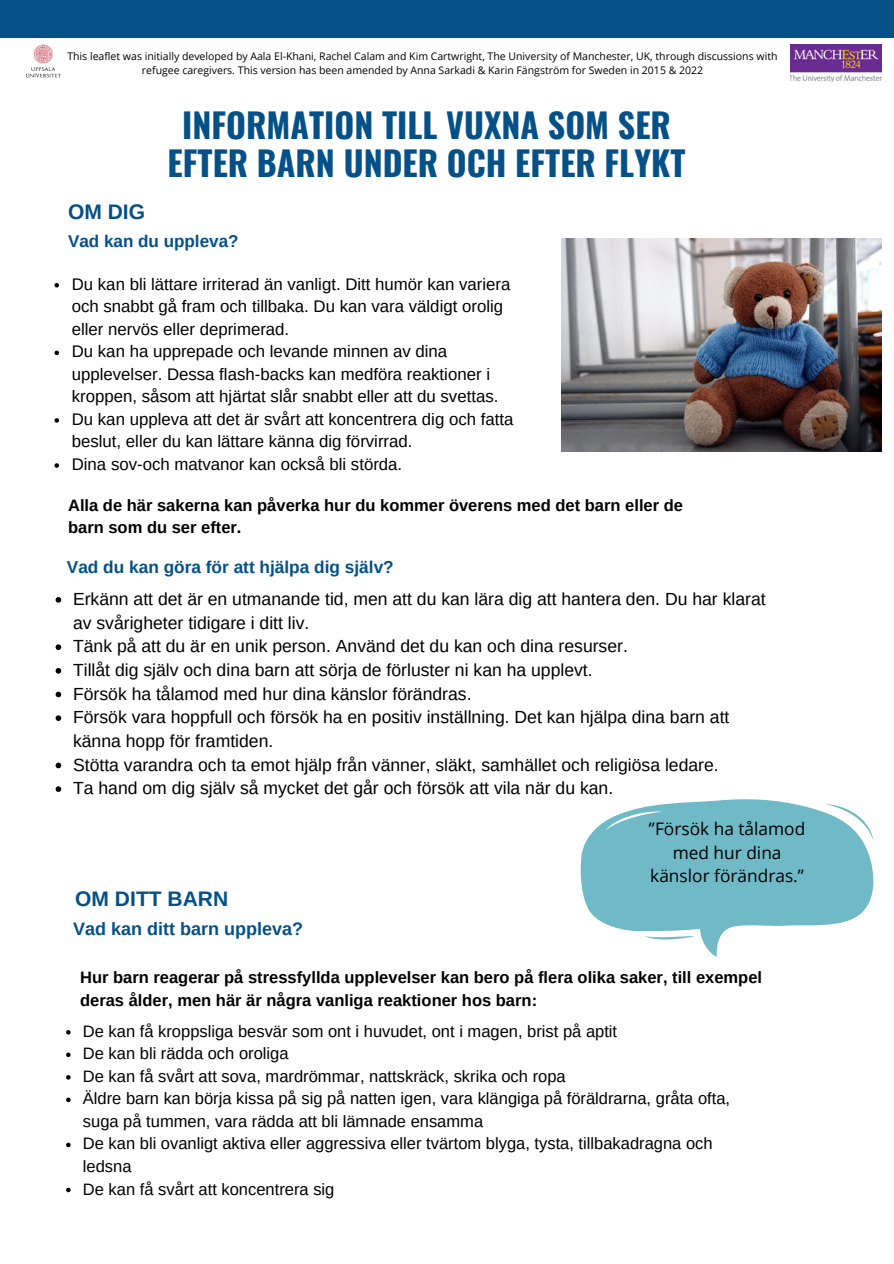
<style>
.page{position:relative;width:894px;height:1264px;background:#fff}
.page>*{position:absolute;margin:0;border:0;box-sizing:border-box;transform-origin:0 0}
.t1{font:700 33.9px/38.4px "Oswald";color:#055087;text-align:center}
.t2{font:700 21px "Arimo";color:#055087}
.t3{font:700 18px "Arimo";color:#055087}
.t4{font:17.55px/23.7px "Arimo";color:#000}
.t5{font:17.25px/23.7px "Open Sans";color:#000;text-align:center}
.t6{font:700 17.25px "Arimo";color:#055087}
.t7{font:700 17.1px "Arimo";color:#055087}
.t8{font:16.8px/22.5px "Arimo";color:#000}
.t9{font:16.5px/22.5px "Arimo";color:#000}
.t10{font:700 16.5px/22.5px "Arimo";color:#000}
.t11{font:10.5px/14px "Open Sans";color:#000;text-align:center}
</style>
<div class="page">
<div style="left:0;top:0;width:893px;height:37px;background:#055087"></div>
<img style="left:19px;top:37px;width:49px;height:41px">
<img style="left:790px;top:44px;width:90px;height:38px">
<img style="left:561px;top:238px;width:320px;height:213px">
<svg style="left:56px;top:597px;width:5px;height:5px"></svg>
<svg style="left:56px;top:644px;width:5px;height:6px"></svg>
<svg style="left:56px;top:668px;width:5px;height:5px"></svg>
<svg style="left:56px;top:691px;width:5px;height:6px"></svg>
<svg style="left:56px;top:715px;width:5px;height:6px"></svg>
<svg style="left:56px;top:762px;width:5px;height:6px"></svg>
<svg style="left:56px;top:786px;width:5px;height:6px"></svg>
<svg style="left:580px;top:799px;width:293px;height:158px;fill:#70b9c6"></svg>
<svg style="left:644px;top:935px;width:50px;height:4px"></svg>
<svg style="left:824px;top:804px;width:49px;height:36px"></svg>
<svg style="left:605px;top:811px;width:57px;height:19px"></svg>
<svg style="left:54px;top:283px;width:5px;height:4px"></svg>
<svg style="left:54px;top:350px;width:5px;height:5px"></svg>
<svg style="left:54px;top:418px;width:5px;height:4px"></svg>
<svg style="left:54px;top:463px;width:5px;height:5px"></svg>
<svg style="left:66px;top:1030px;width:5px;height:4px"></svg>
<svg style="left:66px;top:1052px;width:5px;height:5px"></svg>
<svg style="left:66px;top:1075px;width:5px;height:4px"></svg>
<svg style="left:66px;top:1097px;width:5px;height:5px"></svg>
<svg style="left:66px;top:1142px;width:5px;height:5px"></svg>
<svg style="left:66px;top:1187px;width:5px;height:5px"></svg>
<p class="t11" style="left:67px;top:49px;width:711px">This leaflet was initially developed by Aala El-Khani, Rachel Calam and Kim Cartwright, The University of Manchester, UK, through discussions with refugee caregivers. This version has been amended by Anna Sarkadi &amp; Karin Fängström for Sweden in 2015 &amp; 2022</p>
<p class="t1" style="left:168px;top:104px;width:519px">INFORMATION TILL VUXNA SOM SER<br>EFTER BARN UNDER OCH EFTER FLYKT</p>
<p class="t2" style="left:68px;top:200px;width:79px">OM DIG</p>
<p class="t7" style="left:68px;top:231px;width:172px">Vad kan du uppleva?</p>
<p class="t8" style="left:72px;top:273px;width:440px">Du kan bli lättare irriterad än vanligt. Ditt humör kan variera och snabbt gå fram och tillbaka. Du kan vara väldigt orolig eller nervös eller deprimerad.</p>
<p class="t8" style="left:72px;top:340px;width:428px">Du kan ha upprepade och levande minnen av dina upplevelser. Dessa flash-backs kan medföra reaktioner i kroppen, såsom att hjärtat slår snabbt eller att du svettas.</p>
<p class="t8" style="left:72px;top:408px;width:443px">Du kan uppleva att det är svårt att koncentrera dig och fatta beslut, eller du kan lättare känna dig förvirrad.</p>
<p class="t8" style="left:72px;top:453px;width:332px">Dina sov-och matvanor kan också bli störda.</p>
<p class="t10" style="left:68px;top:494px;width:616px">Alla de här sakerna kan påverka hur du kommer överens med det barn eller de</p>
<p class="t10" style="left:68px;top:516px;width:175px">barn som du ser efter.</p>
<p class="t6" style="left:67px;top:557px;width:328px">Vad du kan göra för att hjälpa dig själv?</p>
<p class="t4" style="left:73px;top:587px;width:693px">Erkänn att det är en utmanande tid, men att du kan lära dig att hantera den. Du har klarat av svårigheter tidigare i ditt liv.</p>
<p class="t4" style="left:73px;top:634px;width:556px">Tänk på att du är en unik person. Använd det du kan och dina resurser.</p>
<p class="t4" style="left:73px;top:658px;width:521px">Tillåt dig själv och dina barn att sörja de förluster ni kan ha upplevt.</p>
<p class="t4" style="left:73px;top:681px;width:400px">Försök ha tålamod med hur dina känslor förändras.</p>
<p class="t4" style="left:73px;top:705px;width:657px">Försök vara hoppfull och försök ha en positiv inställning. Det kan hjälpa dina barn att känna hopp för framtiden.</p>
<p class="t4" style="left:73px;top:752px;width:647px">Stötta varandra och ta emot hjälp från vänner, släkt, samhället och religiösa ledare.</p>
<p class="t4" style="left:73px;top:776px;width:541px">Ta hand om dig själv så mycket det går och försök att vila när du kan.</p>
<p class="t5" style="left:648px;top:816px;width:158px">”Försök ha tålamod med hur dina känslor förändras.”</p>
<p class="t2" style="left:75px;top:886px;width:154px">OM DITT BARN</p>
<p class="t3" style="left:73px;top:919px;width:231px">Vad kan ditt barn uppleva?</p>
<p class="t10" style="left:80px;top:966px;width:683px">Hur barn reagerar på stressfyllda upplevelser kan bero på flera olika saker, till exempel deras ålder, men här är några vanliga reaktioner hos barn:</p>
<p class="t9" style="left:83px;top:1019px;width:535px">De kan få kroppsliga besvär som ont i huvudet, ont i magen, brist på aptit</p>
<p class="t9" style="left:83px;top:1042px;width:207px">De kan bli rädda och oroliga</p>
<p class="t9" style="left:83px;top:1064px;width:484px">De kan få svårt att sova, mardrömmar, nattskräck, skrika och ropa</p>
<p class="t9" style="left:83px;top:1087px;width:648px">Äldre barn kan börja kissa på sig på natten igen, vara klängiga på föräldrarna, gråta ofta, suga på tummen, vara rädda att bli lämnade ensamma</p>
<p class="t9" style="left:83px;top:1132px;width:631px">De kan bli ovanligt aktiva eller aggressiva eller tvärtom blyga, tysta, tillbakadragna och ledsna</p>
<p class="t9" style="left:83px;top:1177px;width:253px">De kan få svårt att koncentrera sig</p>
</div>
